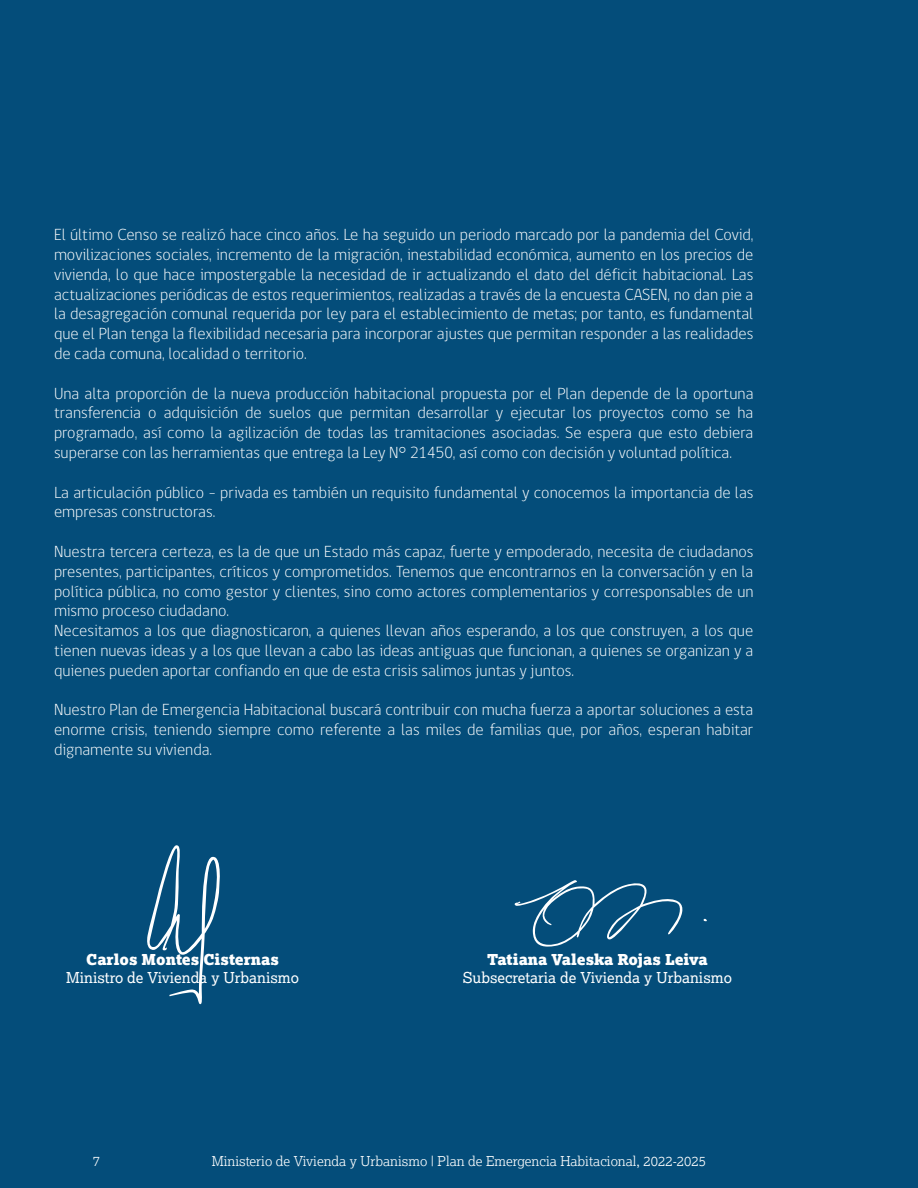
<style>
.page{position:relative;width:918px;height:1188px;background:#044d7a}
.page>*{position:absolute;margin:0;border:0;box-sizing:border-box;transform-origin:0 0}
.t1{font:300 16.5px/19.8px "gob CL";color:#fff;text-align:justify}
.t2{font:15px "Lexia";color:#fff}
.t3{font:900 15px "Lexia";color:#fff}
.t4{font:300 13.5px "Lexia";color:#fff}
</style>
<div class="page">
<svg style="left:147px;top:845px;width:73px;height:159px"></svg>
<svg style="left:515px;top:880px;width:168px;height:67px"></svg>
<p class="t1" style="left:54px;top:225px;width:701px">El último Censo se realizó hace cinco años. Le ha seguido un periodo marcado por la pandemia del Covid, movilizaciones sociales, incremento de la migración, inestabilidad económica, aumento en los precios de vivienda, lo que hace impostergable la necesidad de ir actualizando el dato del déficit habitacional. Las actualizaciones periódicas de estos requerimientos, realizadas a través de la encuesta CASEN, no dan pie a la desagregación comunal requerida por ley para el establecimiento de metas; por tanto, es fundamental que el Plan tenga la flexibilidad necesaria para incorporar ajustes que permitan responder a las realidades de cada comuna, localidad o territorio.</p>
<p class="t1" style="left:54px;top:384px;width:701px">Una alta proporción de la nueva producción habitacional propuesta por el Plan depende de la oportuna transferencia o adquisición de suelos que permitan desarrollar y ejecutar los proyectos como se ha programado, así como la agilización de todas las tramitaciones asociadas. Se espera que esto debiera superarse con las herramientas que entrega la Ley N° 21450, así como con decisión y voluntad política.</p>
<p class="t1" style="left:54px;top:483px;width:701px">La articulación público – privada es también un requisito fundamental y conocemos la importancia de las empresas constructoras.</p>
<p class="t1" style="left:54px;top:542px;width:701px">Nuestra tercera certeza, es la de que un Estado más capaz, fuerte y empoderado, necesita de ciudadanos presentes, participantes, críticos y comprometidos. Tenemos que encontrarnos en la conversación y en la política pública, no como gestor y clientes, sino como actores complementarios y corresponsables de un mismo proceso ciudadano.</p>
<p class="t1" style="left:54px;top:621px;width:701px">Necesitamos a los que diagnosticaron, a quienes llevan años esperando, a los que construyen, a los que tienen nuevas ideas y a los que llevan a cabo las ideas antiguas que funcionan, a quienes se organizan y a quienes pueden aportar confiando en que de esta crisis salimos juntas y juntos.</p>
<p class="t1" style="left:54px;top:700px;width:701px">Nuestro Plan de Emergencia Habitacional buscará contribuir con mucha fuerza a aportar soluciones a esta enorme crisis, teniendo siempre como referente a las miles de familias que, por años, esperan habitar dignamente su vivienda.</p>
<p class="t3" style="left:86px;top:950px;width:194px">Carlos Montes Cisternas</p>
<p class="t2" style="left:66px;top:968px;width:234px">Ministro de Vivienda y Urbanismo</p>
<p class="t3" style="left:487px;top:950px;width:222px">Tatiana Valeska Rojas Leiva</p>
<p class="t2" style="left:463px;top:968px;width:271px">Subsecretaria de Vivienda y Urbanismo</p>
<p class="t4" style="left:93px;top:1153px;width:9px">7</p>
<p class="t4" style="left:212px;top:1153px;width:496px">Ministerio de Vivienda y Urbanismo | Plan de Emergencia Habitacional, 2022-2025</p>
</div>
